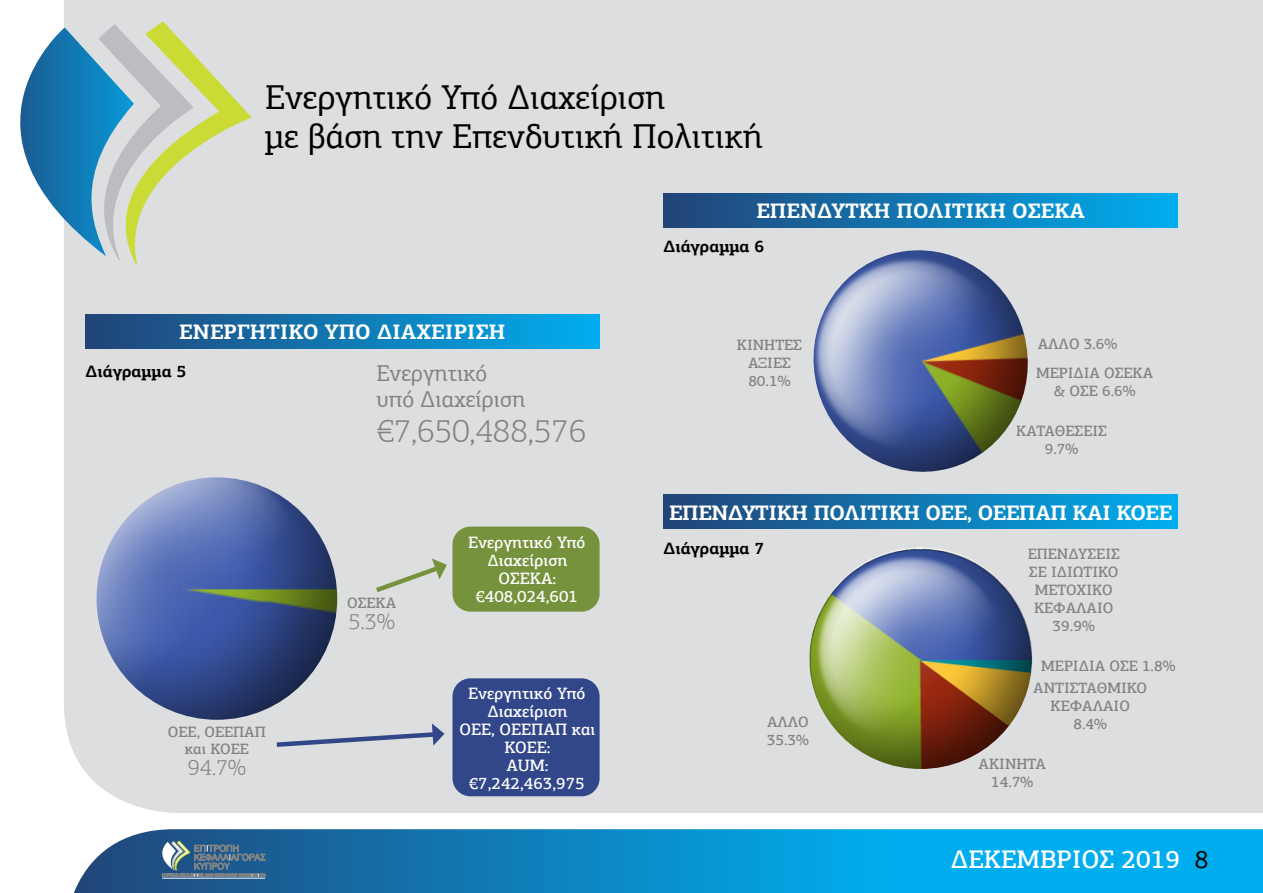
<style>
.page{position:relative;width:1263px;height:893px;background:#fff}
.page>*{position:absolute;margin:0;border:0;box-sizing:border-box;transform-origin:0 0}
.t1{font:34.5px/39px "PF Agora Slab Pro";color:#000}
.t2{font:300 33px "PF Agora Slab Pro";letter-spacing:-.01em;color:#808284}
.t3{font:500 25.5px "PF Agora Slab Pro";color:#fff}
.t4{font:22.95px/25.5px "PF Agora Slab Pro";color:#808284}
.t5{font:300 22.5px "PF Agora Slab Pro";color:#808284}
.t6{font:700 21px "PF Agora Slab Pro";color:#fff}
.t7{font:700 21px "PF Agora Slab Pro";letter-spacing:-.02em;color:#fff}
.t8{font:500 16.5px/18px "PF Agora Slab Pro";color:#fff;text-align:center}
.t9{font:700 16.5px "PF Agora Slab Pro";color:#000}
.t10{font:500 15px/18px "PF Agora Slab Pro";color:#808284;text-align:center}
.s1{font-weight:400;color:#000}
</style>
<div class="page">
<div style="left:64px;top:0;width:1199px;height:813px;background:#dddedf"></div>
<svg style="left:74px;top:829px;width:1189px;height:64px;background:#1091cc"></svg>
<hr style="left:162px;top:878px;width:103px;height:1px;background:#fff">
<svg style="left:161px;top:841px;width:104px;height:36px;background:#507592"></svg>
<svg style="left:20px;top:22px;width:231px;height:243px;background:#abc5c4"></svg>
<div style="left:85px;top:314px;width:515px;height:34px;background:linear-gradient(to right,#247,#00adee)"></div>
<div style="left:663px;top:193px;width:515px;height:34px;background:linear-gradient(to right,#247,#00adee)"></div>
<div style="left:663px;top:495px;width:515px;height:34px;background:linear-gradient(to right,#247,#00adee)"></div>
<img style="left:97px;top:477px;width:240px;height:243px">
<div style="left:452px;top:527px;width:148px;height:85px;background:#76923c;border-radius:18px"></div>
<div style="left:452px;top:678px;width:148px;height:118px;background:#32478a;border-radius:18px"></div>
<svg style="left:371px;top:558px;width:76px;height:38px;background:#ced3c7"></svg>
<svg style="left:272px;top:723px;width:172px;height:26px;background:#bdc1cf"></svg>
<img style="left:802px;top:250px;width:238px;height:233px">
<img style="left:809px;top:547px;width:223px;height:222px">
<h1 class="t1" style="left:265px;top:78px;width:499px">Ενεργητικό Υπό Διαχείριση<br>με βάση την Επενδυτική Πολιτική</h1>
<h3 class="t6" style="left:756px;top:198px;width:330px">ΕΠΕΝΔΥΤΚΗ ΠΟΛΙΤΙΚΗ ΟΣΕΚΑ</h3>
<h3 class="t6" style="left:179px;top:318px;width:328px">ΕΝΕΡΓΗΤΙΚΌ ΥΠΌ ΔΙΑΧΕΊΡΙΣΗ</h3>
<p class="t9" style="left:86px;top:360px;width:102px">Διάγραμμα 5</p>
<p class="t10" style="left:168px;top:724px;width:99px;line-height:16.5px">ΟΕΕ, ΟΕΕΠΑΠ και ΚΟΕΕ</p>
<h3 class="t5" style="left:188px;top:754px;width:60px">94.7%</h3>
<h3 class="t4" style="left:376px;top:361px;width:151px">Ενεργητικό υπό Διαχείριση</h3>
<h2 class="t2" style="left:376px;top:411px;width:212px">€7,650,488,576</h2>
<p class="t10" style="left:347px;top:593px;width:51px">ΟΣΕΚΑ</p>
<h3 class="t5" style="left:349px;top:608px;width:48px">5.3%</h3>
<p class="t8" style="left:468px;top:533px;width:119px">Ενεργητικό Υπό<br>Διαχείριση<br>ΟΣΕΚΑ: €408,024,601</p>
<p class="t8" style="left:459px;top:684px;width:138px">Ενεργητικό Υπό<br>Διαχείριση<br>ΟΕΕ, ΟΕΕΠΑΠ και<br>ΚΟΕΕ:<br>AUM: €7,242,463,975</p>
<p class="t9" style="left:663px;top:236px;width:102px">Διάγραμμα 6</p>
<p class="t10" style="left:737px;top:336px;width:67px">ΚΙΝΗΤΕΣ<br>ΑΞΙΕΣ<br>80.1%</p>
<p class="t10" style="left:1038px;top:335px;width:81px">ΑΛΛΟ 3.6%</p>
<p class="t10" style="left:1036px;top:364px;width:119px">ΜΕΡΙΔΙΑ ΟΣΕΚΑ &amp; ΟΣΕ 6.6%</p>
<p class="t10" style="left:1016px;top:422px;width:92px">ΚΑΤΑΘΕΣΕΙΣ<br>9.7%</p>
<h3 class="t7" style="left:669px;top:499px;width:505px">ΕΠΕΝΔΥΤΙΚΗ ΠΟΛΙΤΙΚΗ ΟΕΕ, ΟΕΕΠΑΠ ΚΑΙ ΚΟΕΕ</h3>
<p class="t9" style="left:663px;top:538px;width:102px">Διάγραμμα 7</p>
<p class="t10" style="left:1028px;top:544px;width:94px">ΕΠΕΝΔΥΣΕΙΣ<br>ΣΕ ΙΔΙΩΤΙΚΟ<br>ΜΕΤΟΧΙΚΟ<br>ΚΕΦΑΛΑΙΟ<br>39.9%</p>
<p class="t10" style="left:1041px;top:657px;width:136px">ΜΕΡΙΔΙΑ ΟΣΕ 1.8%</p>
<p class="t10" style="left:1033px;top:678px;width:115px">ΑΝΤΙΣΤΑΘΜΙΚΟ<br>ΚΕΦΑΛΑΙΟ</p>
<p class="t10" style="left:767px;top:712px;width:43px">ΆΛΛΟ</p>
<p class="t10" style="left:1073px;top:714px;width:35px">8.4%</p>
<p class="t10" style="left:767px;top:730px;width:44px">35.3%</p>
<p class="t10" style="left:979px;top:755px;width:69px">ΑΚΙΝΗΤΑ<br>14.7%</p>
<h3 class="t3" style="left:951px;top:843px;width:259px">ΔΕΚΕΜΒΡΙΟΣ 2019 <span class="s1">8</span></h3>
</div>
